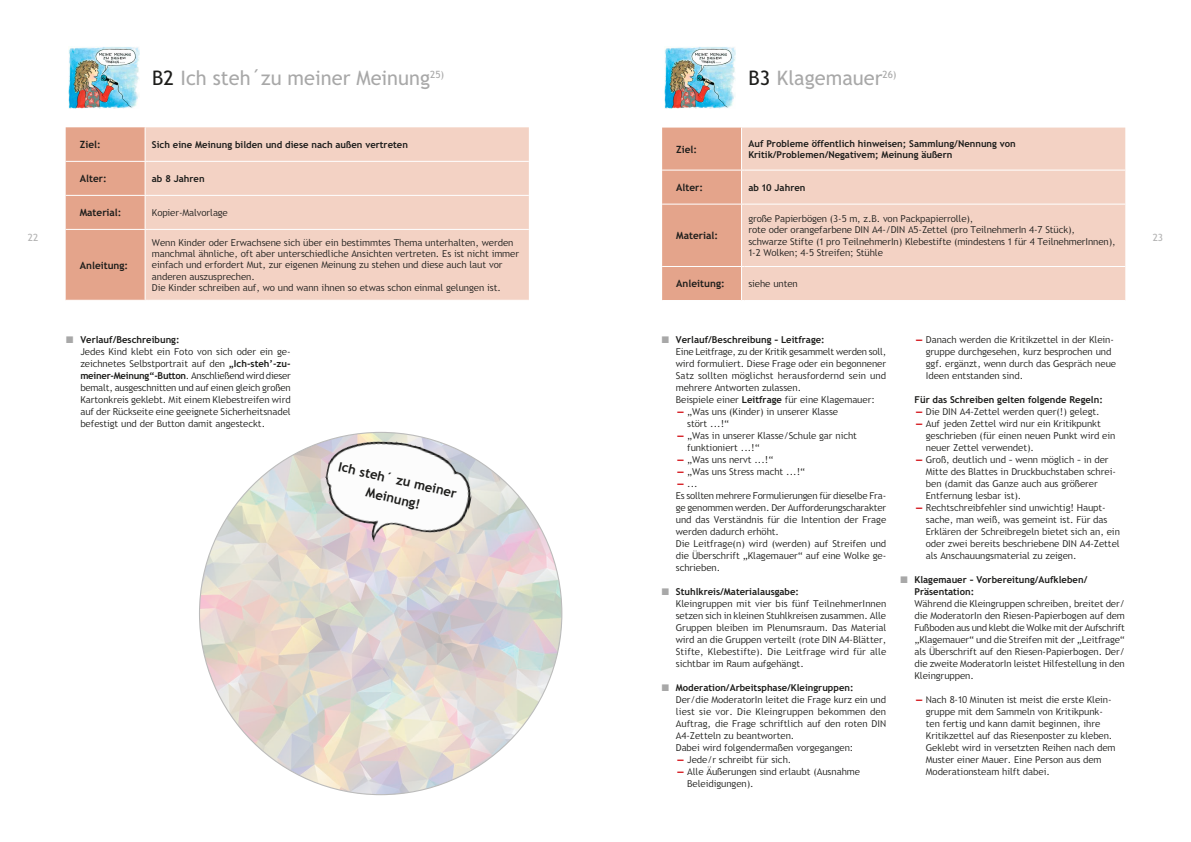
<style>
.page{position:relative;width:1191px;height:842px;background:#fff}
.page>*{position:absolute;margin:0;border:0;box-sizing:border-box;transform-origin:0 0}
.Titel_20_22_grau_45{font:20px "Trebuchet SBG2";color:#a8a8a8}
.Tabelle_10pt_bold{font:700 13px "Trebuchet SBG2";color:#1d1d1b}
.Tabelle_10pt_bold-2{font:700 10px "Trebuchet SBG2";color:#1d1d1b}
.t1{font:10px "Trebuchet SBG2";color:#b2b2b2}
.FT_light_9_5_11_5_Bl{font:300 9.5px/12px "Trebuchet SBG2";color:#1d1d1b}
.Tabelle_light_9_5pt{font:300 9.5px/11.4px "Trebuchet SBG2";color:#1d1d1b}
.Tabelle_light_9_5pt-2{font:700 9.5px/11.4px "Trebuchet SBG2";color:#1d1d1b}
.FT_light_9_5_11_5_Bl-2{font:700 9.5px "Trebuchet SBG2";color:#1d1d1b}
.s1{color:#1d1d1b}
.s2{color:#a8a8a8}
.s3{font-weight:700}
.s4{font-weight:900;color:#d20b11}
</style>
<div class="page">
<div style="left:148px;top:127px;width:381px;height:173px;background:#f3d2c4"></div>
<hr style="left:148px;top:161px;width:381px;height:1px;background:#fff">
<hr style="left:148px;top:195px;width:381px;height:1px;background:#fff">
<hr style="left:148px;top:229px;width:381px;height:1px;background:#fff">
<svg style="left:66px;top:127px;width:82px;height:173px;background:#e5a890"></svg>
<img style="left:69px;top:47px;width:70px;height:62px">
<div style="left:744px;top:128px;width:381px;height:172px;background:#f3d2c4"></div>
<hr style="left:744px;top:170px;width:381px;height:1px;background:#fff">
<hr style="left:744px;top:204px;width:381px;height:1px;background:#fff">
<hr style="left:744px;top:266px;width:381px;height:1px;background:#fff">
<svg style="left:662px;top:128px;width:82px;height:173px;background:#e5a890"></svg>
<img style="left:665px;top:47px;width:71px;height:62px">
<img style="left:199px;top:432px;width:363px;height:363px;border-radius:181px">
<img style="left:314px;top:431px;width:165px;height:129px">
<p class="Titel_20_22_grau_45" style="left:152px;top:66px;width:294px"><span class="s1">B2</span> Ich steh´zu meiner Meinung<sup>25)</sup></p>
<p class="Titel_20_22_grau_45" style="left:748px;top:66px;width:150px"><span class="s1">B3</span> Klagemauer<sup>26)</sup></p>
<p class="Tabelle_10pt_bold-2" style="left:676px;top:143px;width:22px">Ziel:</p>
<p class="Tabelle_light_9_5pt-2" style="left:748px;top:138px;width:269px">Auf Probleme öffentlich hinweisen; Sammlung/Nennung von<br>Kritik/Problemen/Negativem; Meinung äußern</p>
<p class="Tabelle_10pt_bold-2" style="left:676px;top:181px;width:28px">Alter:</p>
<p class="Tabelle_light_9_5pt-2" style="left:748px;top:182px;width:59px">ab 10 Jahren</p>
<p class="Tabelle_10pt_bold-2" style="left:80px;top:138px;width:22px">Ziel:</p>
<p class="Tabelle_light_9_5pt-2" style="left:152px;top:139px;width:257px">Sich eine Meinung bilden und diese nach außen vertreten</p>
<p class="Tabelle_10pt_bold-2" style="left:80px;top:172px;width:28px">Alter:</p>
<p class="Tabelle_light_9_5pt-2" style="left:152px;top:173px;width:54px">ab 8 Jahren</p>
<p class="Tabelle_10pt_bold-2" style="left:80px;top:206px;width:43px">Material:</p>
<p class="Tabelle_light_9_5pt" style="left:152px;top:207px;width:77px">Kopier-Malvorlage</p>
<p class="Tabelle_light_9_5pt" style="left:748px;top:213px;width:226px">große Papierbögen (3-5 m, z.B. von Packpapierrolle),</p>
<p class="Tabelle_light_9_5pt" style="left:748px;top:224px;width:328px">rote oder orangefarbene DIN A4-/DIN A5-Zettel (pro TeilnehmerIn 4-7 Stück),</p>
<p class="Tabelle_light_9_5pt" style="left:748px;top:235px;width:369px">schwarze Stifte (1 pro TeilnehmerIn) Klebestifte (mindestens 1 für 4 TeilnehmerInnen),<br>1-2 Wolken; 4-5 Streifen; Stühle</p>
<p class="Tabelle_10pt_bold-2" style="left:676px;top:229px;width:43px">Material:</p>
<p class="t1" style="left:28px;top:232px;width:12px">22</p>
<p class="t1" style="left:1152px;top:232px;width:12px">23</p>
<p class="Tabelle_light_9_5pt" style="left:152px;top:236px;width:368px">Wenn Kinder oder Erwachsene sich über ein bestimmtes Thema unterhalten, werden manchmal ähnliche, oft aber unterschiedliche Ansichten vertreten. Es ist nicht immer einfach und erfordert Mut, zur eigenen Meinung zu stehen und diese auch laut vor anderen auszusprechen.<br>Die Kinder schreiben auf, wo und wann ihnen so etwas schon einmal gelungen ist.</p>
<p class="Tabelle_10pt_bold-2" style="left:80px;top:259px;width:50px">Anleitung:</p>
<p class="Tabelle_10pt_bold-2" style="left:676px;top:277px;width:50px">Anleitung:</p>
<p class="Tabelle_light_9_5pt" style="left:748px;top:278px;width:51px">siehe unten</p>
<p class="Tabelle_light_9_5pt-2" style="left:66px;top:334px;width:115px"><span class="s2">■</span> Verlauf/Beschreibung:</p>
<p class="FT_light_9_5_11_5_Bl" style="left:80px;top:346px;width:212px;text-align:justify">Jedes Kind klebt ein Foto von sich oder ein ge&shy;zeichnetes Selbstportrait auf den <span class="s3">„Ich-steh’-zu&shy;meiner-Meinung“-Button</span>. Anschließend wird dieser bemalt, ausgeschnitten und auf einen gleich großen Kartonkreis geklebt. Mit einem Klebestreifen wird auf der Rückseite eine geeignete Sicherheitsnadel befestigt und der Button damit angesteckt.</p>
<p class="Tabelle_10pt_bold" style="left:340px;top:458px;width:123px;rotate:13deg">Ich steh´ zu meiner</p>
<p class="Tabelle_10pt_bold" style="left:368px;top:484px;width:57px;rotate:13deg">Meinung!</p>
<p class="Tabelle_light_9_5pt-2" style="left:661px;top:334px;width:165px"><span class="s2">■</span> Verlauf/Beschreibung – Leitfrage:</p>
<p class="FT_light_9_5_11_5_Bl" style="left:676px;top:346px;width:212px;text-align:justify">Eine Leitfrage, zu der Kritik gesammelt werden soll, wird formuliert. Diese Frage oder ein begonnener Satz sollten möglichst herausfordernd sein und mehrere Antworten zulassen.</p>
<p class="FT_light_9_5_11_5_Bl" style="left:676px;top:394px;width:200px">Beispiele einer <span class="s3">Leitfrage</span> für eine Klagemauer:</p>
<p class="FT_light_9_5_11_5_Bl" style="left:687px;top:406px;width:152px;text-indent:-10px"><span class="s4">—</span> „Was uns (Kinder) in unserer Klasse stört ...!“</p>
<p class="FT_light_9_5_11_5_Bl" style="left:687px;top:430px;width:171px;text-indent:-10px"><span class="s4">—</span> „Was in unserer Klasse/Schule gar nicht funktioniert ...!“</p>
<p class="FT_light_9_5_11_5_Bl" style="left:677px;top:454px;width:98px"><span class="s4">—</span> „Was uns nervt ...!“</p>
<p class="FT_light_9_5_11_5_Bl" style="left:677px;top:466px;width:129px"><span class="s4">—</span> „Was uns Stress macht ...!“</p>
<p class="FT_light_9_5_11_5_Bl" style="left:677px;top:478px;width:22px"><span class="s4">—</span> ...</p>
<p class="FT_light_9_5_11_5_Bl" style="left:676px;top:490px;width:212px;text-align:justify">Es sollten mehrere Formulierungen für dieselbe Fra&shy;ge genommen werden. Der Aufforderungscharakter und das Verständnis für die Intention der Frage werden dadurch erhöht.</p>
<p class="FT_light_9_5_11_5_Bl" style="left:676px;top:538px;width:212px;text-align:justify">Die Leitfrage(n) wird (werden) auf Streifen und die Überschrift „Klagemauer“ auf eine Wolke ge&shy;schrieben.</p>
<p class="Tabelle_light_9_5pt-2" style="left:661px;top:586px;width:139px"><span class="s2">■</span> Stuhlkreis/Materialausgabe:</p>
<p class="FT_light_9_5_11_5_Bl" style="left:676px;top:598px;width:212px;text-align:justify">Kleingruppen mit vier bis fünf TeilnehmerInnen setzen sich in kleinen Stuhlkreisen zusammen. Alle Gruppen bleiben im Plenumsraum. Das Material wird an die Gruppen verteilt (rote DIN A4-Blätter, Stifte, Klebestifte). Die Leitfrage wird für alle sichtbar im Raum aufgehängt.</p>
<p class="Tabelle_light_9_5pt-2" style="left:661px;top:682px;width:193px"><span class="s2">■</span> Moderation/Arbeitsphase/Kleingruppen:</p>
<p class="FT_light_9_5_11_5_Bl" style="left:676px;top:694px;width:212px;text-align:justify">Der/die ModeratorIn leitet die Frage kurz ein und liest sie vor. Die Kleingruppen bekommen den Auftrag, die Frage schriftlich auf den roten DIN A4-Zetteln zu beantworten.</p>
<p class="FT_light_9_5_11_5_Bl" style="left:676px;top:742px;width:179px">Dabei wird folgendermaßen vorgegangen:</p>
<p class="FT_light_9_5_11_5_Bl" style="left:677px;top:754px;width:116px"><span class="s4">—</span> Jede/r schreibt für sich.</p>
<p class="FT_light_9_5_11_5_Bl" style="left:687px;top:766px;width:174px;text-indent:-10px"><span class="s4">—</span> Alle Äußerungen sind erlaubt (Ausnahme<br>Beleidigungen).</p>
<p class="FT_light_9_5_11_5_Bl" style="left:926px;top:334px;width:192px;text-indent:-10px"><span class="s4">—</span> Danach werden die Kritikzettel in der Klein&shy;gruppe durchgesehen, kurz besprochen und ggf. ergänzt, wenn durch das Gespräch neue Ideen entstanden sind.</p>
<p class="FT_light_9_5_11_5_Bl-2" style="left:914px;top:394px;width:190px">Für das Schreiben gelten folgende Regeln:</p>
<p class="FT_light_9_5_11_5_Bl" style="left:916px;top:406px;width:185px"><span class="s4">—</span> Die DIN A4-Zettel werden quer(!) gelegt.</p>
<p class="FT_light_9_5_11_5_Bl" style="left:926px;top:418px;width:191px;text-indent:-10px"><span class="s4">—</span> Auf jeden Zettel wird nur ein Kritikpunkt geschrieben (für einen neuen Punkt wird ein neuer Zettel verwendet).</p>
<p class="FT_light_9_5_11_5_Bl" style="left:926px;top:454px;width:191px;text-indent:-10px"><span class="s4">—</span> Groß, deutlich und – wenn möglich – in der Mitte des Blattes in Druckbuchstaben schrei&shy;ben (damit das Ganze auch aus größerer Entfernung lesbar ist).</p>
<p class="FT_light_9_5_11_5_Bl" style="left:926px;top:502px;width:195px;text-indent:-10px"><span class="s4">—</span> Rechtschreibfehler sind unwichtig! Haupt&shy;sache, man weiß, was gemeint ist. Für das Erklären der Schreibregeln bietet sich an, ein oder zwei bereits beschriebene DIN A4-Zettel als Anschauungsmaterial zu zeigen.</p>
<p class="Tabelle_light_9_5pt-2" style="left:914px;top:574px;width:174px;line-height:12px;text-indent:-14px"><span class="s2">■</span> Klagemauer – Vorbereitung/Aufkleben/<br>Präsentation:</p>
<p class="FT_light_9_5_11_5_Bl" style="left:914px;top:598px;width:212px;text-align:justify">Während die Kleingruppen schreiben, breitet der/ die ModeratorIn den Riesen-Papierbogen auf dem Fußboden aus und klebt die Wolke mit der Aufschrift „Klagemauer“ und die Streifen mit der „Leitfrage“ als Überschrift auf den Riesen-Papierbogen. Der/ die zweite ModeratorIn leistet Hilfestellung in den Kleingruppen.</p>
<p class="FT_light_9_5_11_5_Bl" style="left:926px;top:694px;width:191px;text-indent:-10px"><span class="s4">—</span> Nach 8-10 Minuten ist meist die erste Klein&shy;gruppe mit dem Sammeln von Kritikpunk&shy;ten fertig und kann damit beginnen, ihre Kritikzettel auf das Riesenposter zu kleben.<br>Geklebt wird in versetzten Reihen nach dem Muster einer Mauer. Eine Person aus dem Moderationsteam hilft dabei.</p>
</div>
